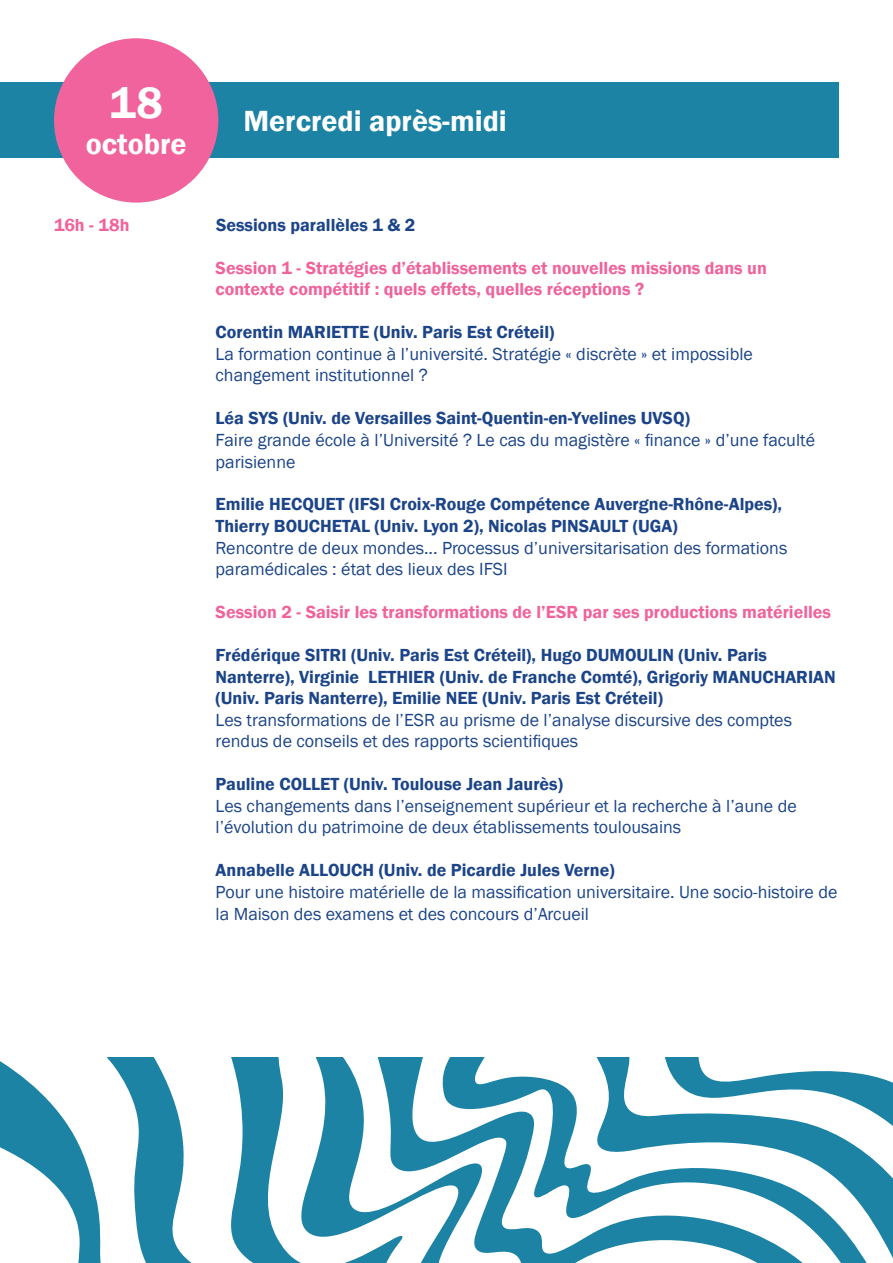
<style>
.page{position:relative;width:893px;height:1263px;background:#fff}
.page>*{position:absolute;margin:0;border:0;box-sizing:border-box;transform-origin:0 0}
.t1{font:600 45px "Franklin Gothic";color:#fff}
.t2{font:600 30px "Franklin Gothic";color:#fff}
.t3{font:18px/21.6px "Franklin Gothic";color:#1b4489}
.t4{font:600 18px/21.6px "Franklin Gothic";color:#1b4489}
.t5{font:600 18px/21.6px "Franklin Gothic";color:#f0639c}
</style>
<div class="page">
<svg style="left:0;top:1057px;width:893px;height:206px"></svg>
<div style="left:0;top:83px;width:839px;height:75px;background:#1c83a5"></div>
<div style="left:54px;top:38px;width:164px;height:165px;background:#f0639c;border-radius:50%"></div>
<h1 class="t1" style="left:109px;top:75px;width:55px">18</h1>
<h2 class="t2" style="left:86px;top:126px;width:102px">octobre</h2>
<h2 class="t2" style="left:243px;top:102px;width:265px">Mercredi après-midi</h2>
<p class="t5" style="left:54px;top:214px;width:77px">16h - 18h</p>
<p class="t4" style="left:216px;top:214px;width:201px">Sessions parallèles 1 &amp; 2</p>
<p class="t5" style="left:216px;top:257px;width:553px">Session 1 - Stratégies d’établissements et nouvelles missions dans un contexte compétitif : quels effets, quelles réceptions ?</p>
<p class="t4" style="left:216px;top:322px;width:340px">Corentin MARIETTE (Univ. Paris Est Créteil)</p>
<p class="t3" style="left:216px;top:343px;width:539px">La formation continue à l’université. Stratégie « discrète » et impossible changement institutionnel ?</p>
<p class="t4" style="left:216px;top:408px;width:476px">Léa SYS (Univ. de Versailles Saint-Quentin-en-Yvelines UVSQ)</p>
<p class="t3" style="left:216px;top:429px;width:601px">Faire grande école à l’Université ? Le cas du magistère « finance » d’une faculté parisienne</p>
<p class="t4" style="left:216px;top:494px;width:568px">Emilie HECQUET (IFSI Croix-Rouge Compétence Auvergne-Rhône-Alpes),<br>Thierry BOUCHETAL (Univ. Lyon 2), Nicolas PINSAULT (UGA)</p>
<p class="t3" style="left:216px;top:537px;width:573px">Rencontre de deux mondes... Processus d’universitarisation des formations paramédicales : état des lieux des IFSI</p>
<p class="t5" style="left:216px;top:601px;width:617px">Session 2 - Saisir les transformations de l’ESR par ses productions matérielles</p>
<p class="t4" style="left:216px;top:644px;width:622px">Frédérique SITRI (Univ. Paris Est Créteil), Hugo DUMOULIN (Univ. Paris<br>Nanterre), Virginie LETHIER (Univ. de Franche Comté), Grigoriy MANUCHARIAN (Univ. Paris Nanterre), Emilie NEE (Univ. Paris Est Créteil)</p>
<p class="t3" style="left:216px;top:709px;width:578px">Les transformations de l’ESR au prisme de l’analyse discursive des comptes rendus de conseils et des rapports scientifiques</p>
<p class="t4" style="left:216px;top:774px;width:349px">Pauline COLLET (Univ. Toulouse Jean Jaurès)</p>
<p class="t3" style="left:216px;top:795px;width:583px">Les changements dans l’enseignement supérieur et la recherche à l’aune de l’évolution du patrimoine de deux établissements toulousains</p>
<p class="t4" style="left:216px;top:860px;width:400px">Annabelle ALLOUCH (Univ. de Picardie Jules Verne)</p>
<p class="t3" style="left:216px;top:881px;width:623px">Pour une histoire matérielle de la massification universitaire. Une socio-histoire de la Maison des examens et des concours d’Arcueil</p>
</div>
